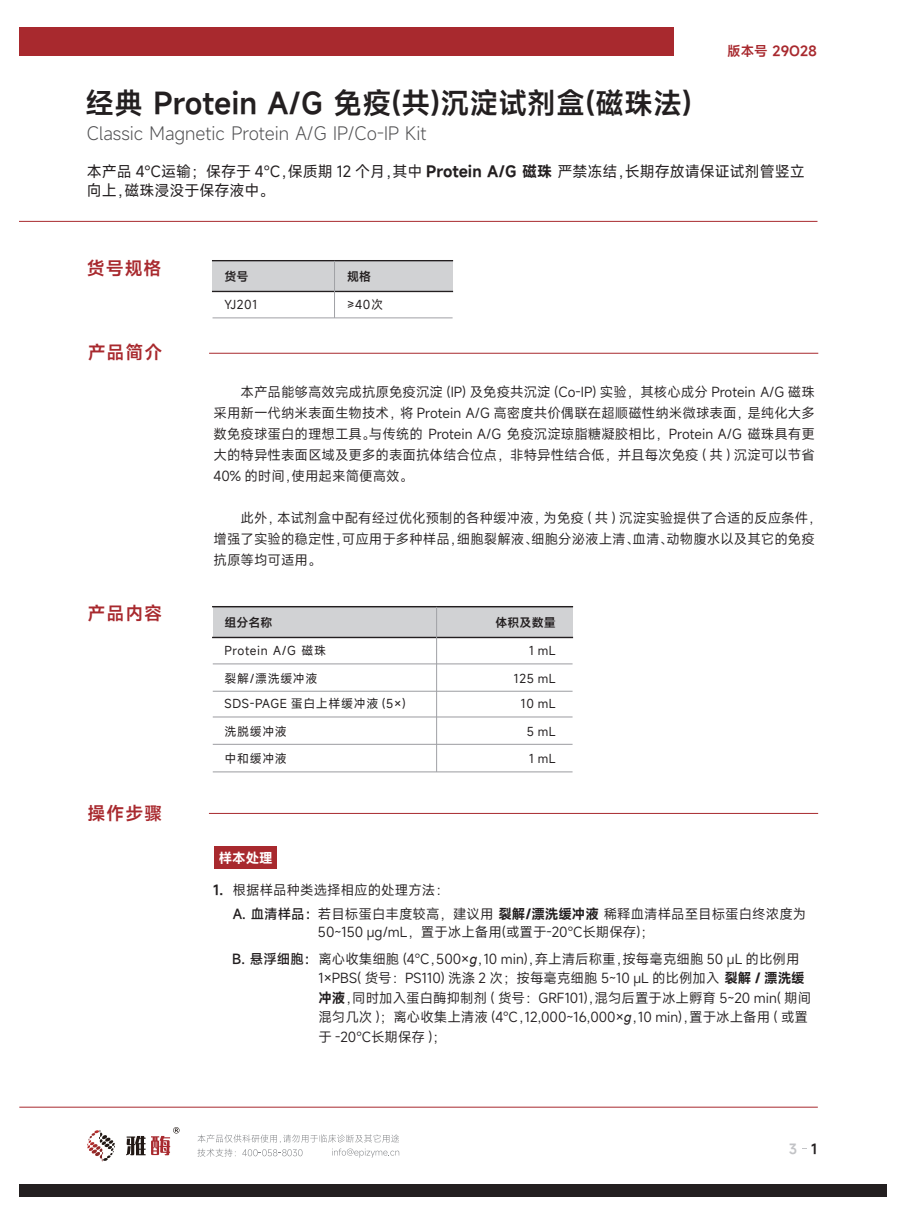
<style>
.page{position:relative;width:906px;height:1225px;background:#fff}
.page>*{position:absolute;margin:0;border:0;box-sizing:border-box;transform-origin:0 0}
.t1{font:600 28.95px "Mi Sans";color:#231f20}
.t2{font:300 18px "Mi Sans";color:#505052}
.t3{font:600 18px "Mi Sans";letter-spacing:.05em;color:#a8292e}
.t4{font:15px/19.5px "Mi Sans";color:#231f20}
.t5{font:13.5px/21px "Mi Sans";color:#231f20}
.t6{font:600 13.5px "Mi Sans";color:#a8292e}
.t7{font:600 13.5px "Mi Sans";color:#fff}
.t8{font:600 13.5px "Mi Sans";color:#c2c3c6}
.t9{font:12px "Mi Sans";letter-spacing:.05em;color:#231f20}
.t10{font:600 12px "Mi Sans";color:#231f20}
.s1{font-weight:600}
.s2{font-weight:500}
.s3{font-family:"Arial";font-style:italic}
.s4{color:#231f20}
</style>
<div class="page">
<hr style="left:209px;top:813px;width:609px;height:1px;background:#a8292e">
<hr style="left:19px;top:221px;width:798px;height:1px;background:#a8292e">
<div style="left:212px;top:261px;width:240px;height:30px;background:#d1d2d4"></div>
<div style="left:212px;top:260px;width:241px;height:1px;border:1px solid #231f20"></div>
<div style="left:212px;top:291px;width:241px;height:1px;border:1px solid #231f20"></div>
<hr style="left:334px;top:261px;width:1px;height:57px;background:#a0a1a5">
<hr style="left:212px;top:317px;width:240px;height:1px;background:#a0a1a5">
<div style="left:213px;top:606px;width:359px;height:31px;background:#d1d2d4"></div>
<div style="left:212px;top:606px;width:361px;height:1px;border:1px solid #231f20"></div>
<div style="left:212px;top:637px;width:361px;height:1px;border:1px solid #231f20"></div>
<hr style="left:436px;top:607px;width:1px;height:165px;background:#a0a1a5">
<hr style="left:213px;top:663px;width:359px;height:1px;background:#a0a1a5">
<hr style="left:213px;top:690px;width:359px;height:2px;background:#a0a1a5">
<hr style="left:213px;top:716px;width:359px;height:1px;background:#a0a1a5">
<hr style="left:213px;top:744px;width:359px;height:1px;background:#a0a1a5">
<hr style="left:213px;top:771px;width:359px;height:1px;background:#a0a1a5">
<hr style="left:209px;top:353px;width:609px;height:1px;background:#a8292e">
<div style="left:19px;top:27px;width:654px;height:29px;background:#a8292e"></div>
<hr style="left:19px;top:1106px;width:799px;height:1px;background:#a8292e">
<div style="left:19px;top:1184px;width:867px;height:13px;background:#231f20"></div>
<svg style="left:87px;top:1130px;width:28px;height:31px"></svg>
<svg style="left:126px;top:1127px;width:53px;height:28px"></svg>
<svg style="left:197px;top:1134px;width:202px;height:23px"></svg>
<div style="left:214px;top:846px;width:63px;height:22px;background:#a8292e"></div>
<p class="t6" style="left:727px;top:42px;width:91px">版本号 29O28</p>
<h1 class="t1" style="left:85px;top:84px;width:608px">经典 Protein A/G 免疫(共)沉淀试剂盒(磁珠法)</h1>
<h2 class="t2" style="left:87px;top:121px;width:341px">Classic Magnetic Protein A/G IP/Co-IP Kit</h2>
<p class="t4" style="left:87px;top:161px;width:719px">本产品 4℃运输；保存于 4℃，保质期 12 个月，其中 <span class="s1">Protein A/G 磁珠</span> 严禁冻结，长期存放请保证试剂管竖立向上，磁珠浸没于保存液中。</p>
<h2 class="t3" style="left:87px;top:256px;width:76px">货号规格</h2>
<p class="t10" style="left:224px;top:269px;width:26px">货号</p>
<p class="t10" style="left:347px;top:269px;width:26px">规格</p>
<p class="t9" style="left:224px;top:297px;width:34px">YJ201</p>
<p class="t9" style="left:347px;top:297px;width:37px">≥40次</p>
<h2 class="t3" style="left:88px;top:340px;width:76px">产品简介</h2>
<h2 class="t3" style="left:88px;top:601px;width:76px">产品内容</h2>
<h2 class="t3" style="left:88px;top:800px;width:76px">操作步骤</h2>
<p class="t5" style="left:213px;top:381px;width:603px;text-align:justify;text-indent:27px">本产品能够高效完成抗原免疫沉淀 (IP) 及免疫共沉淀 (Co-IP) 实验，其核心成分 Protein A/G 磁珠采用新一代纳米表面生物技术，将 Protein A/G 高密度共价偶联在超顺磁性纳米微球表面，是纯化大多数免疫球蛋白的理想工具。与传统的 Protein A/G 免疫沉淀琼脂糖凝胶相比，Protein A/G 磁珠具有更大的特异性表面区域及更多的表面抗体结合位点，非特异性结合低，并且每次免疫 ( 共 ) 沉淀可以节省40% 的时间，使用起来简便高效。</p>
<p class="t5" style="left:213px;top:507px;width:609px;text-indent:27px">此外，本试剂盒中配有经过优化预制的各种缓冲液，为免疫 ( 共 ) 沉淀实验提供了合适的反应条件，增强了实验的稳定性，可应用于多种样品，细胞裂解液、细胞分泌液上清、血清、动物腹水以及其它的免疫抗原等均可适用。</p>
<p class="t10" style="left:224px;top:614px;width:50px">组分名称</p>
<p class="t10" style="left:495px;top:614px;width:62px">体积及数量</p>
<p class="t9" style="left:224px;top:642px;width:103px">Protein A/G 磁珠</p>
<p class="t9" style="left:529px;top:643px;width:28px">1 mL</p>
<p class="t9" style="left:224px;top:670px;width:94px">裂解/漂洗缓冲液</p>
<p class="t9" style="left:514px;top:670px;width:43px">125 mL</p>
<p class="t9" style="left:224px;top:696px;width:183px">SDS-PAGE 蛋白上样缓冲液 (5×)</p>
<p class="t9" style="left:521px;top:696px;width:36px">10 mL</p>
<p class="t9" style="left:224px;top:723px;width:64px">洗脱缓冲液</p>
<p class="t9" style="left:527px;top:723px;width:30px">5 mL</p>
<p class="t9" style="left:224px;top:750px;width:64px">中和缓冲液</p>
<p class="t9" style="left:529px;top:751px;width:28px">1 mL</p>
<p class="t7" style="left:219px;top:848px;width:55px">样本处理</p>
<p class="t5" style="left:213px;top:879px;width:237px"><span class="s1">1.</span> 根据样品种类选择相应的处理方法：</p>
<p class="t5" style="left:318px;top:905px;width:490px;line-height:18px;text-indent:-85px"><span class="s2">A. 血清样品：</span>若目标蛋白丰度较高，建议用 <span class="s1">裂解/漂洗缓冲液</span> 稀释血清样品至目标蛋白终浓度为<br>50~150 µg/mL，置于冰上备用(或置于-20℃长期保存)；</p>
<p class="t5" style="left:318px;top:948px;width:494px;line-height:19.5px;text-indent:-86px"><span class="s2">B. 悬浮细胞：</span>离心收集细胞 (4℃，500×<span class="s3">g</span>，10 min)，弃上清后称重，按每毫克细胞 50 µL 的比例用1×PBS( 货号：PS110) 洗涤 2 次；按每毫克细胞 5~10 µL 的比例加入 <span class="s1">裂解 / 漂洗缓冲液</span>，同时加入蛋白酶抑制剂 ( 货号：GRF101)，混匀后置于冰上孵育 5~20 min( 期间混匀几次 )；离心收集上清液 (4℃，12,000~16,000×<span class="s3">g</span>，10 min)，置于冰上备用 ( 或置于 -20℃长期保存 )；</p>
<p class="t8" style="left:789px;top:1139px;width:30px">3 <span class="s4">1</span></p>
</div>
